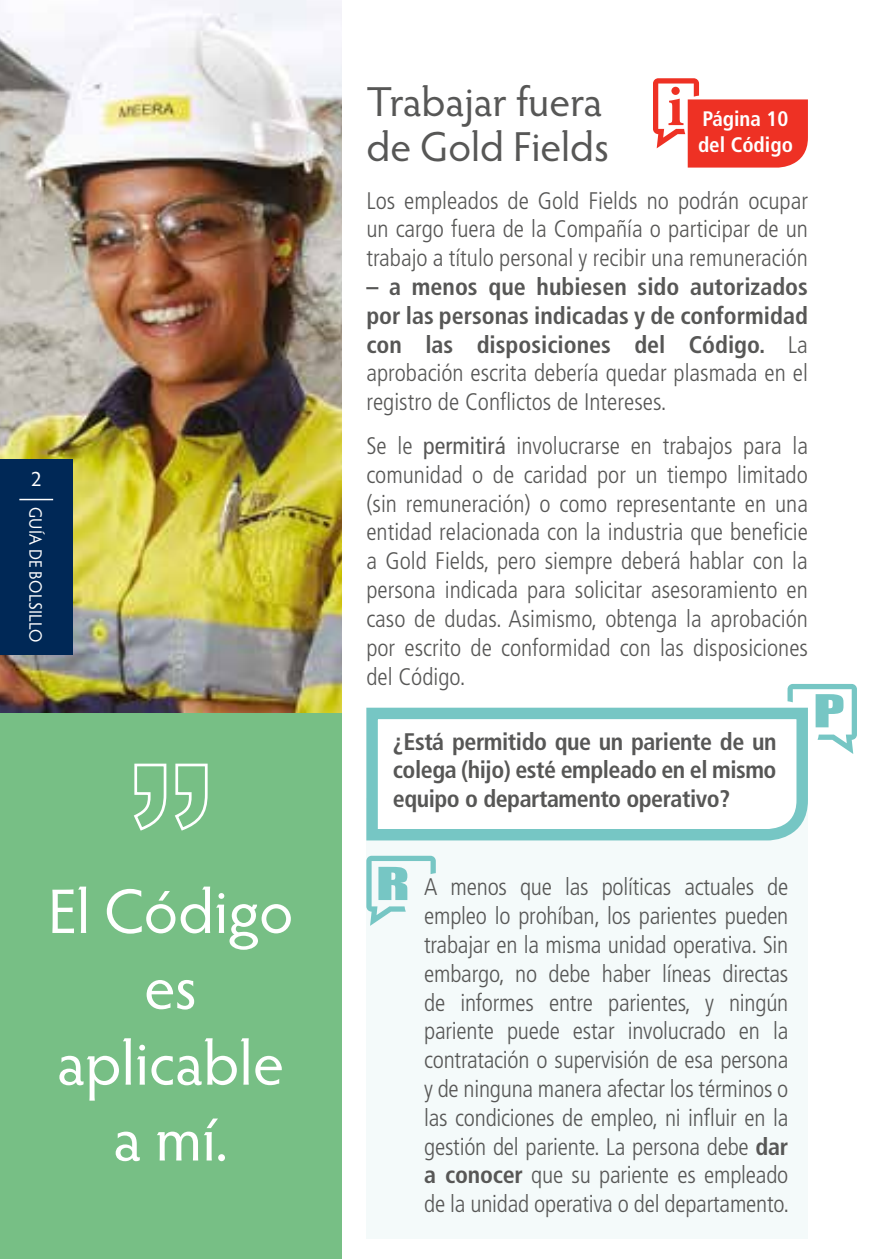
<style>
.page{position:relative;width:893px;height:1259px;background:#fff}
.page>*{position:absolute;margin:0;border:0;box-sizing:border-box;transform-origin:0 0}
.t1{font:63.3px/75.9px "Hypatia Sans Pro";color:#fff;text-align:center}
.t2{font:42px/45px "Hypatia Sans Pro";letter-spacing:-.005em;color:#575756}
.t3{font:300 condensed 24px/28.8px "Frutiger LT Std";color:#575756;text-align:justify}
.t4{font:700 condensed 24px/28.8px "Frutiger LT Std";letter-spacing:-.01em;color:#575756;text-align:justify}
.t5{font:700 condensed 21px/25.2px "Frutiger LT Std";color:#fff}
.t6{font:21px "Hypatia Sans Pro";color:#fff}
.t7{font:18px "Hypatia Sans Pro";letter-spacing:.01em;color:#fff;scale:.93 1}
.s1{font-weight:300}
.s2{font-weight:400}
.s3{font-weight:700}
</style>
<div class="page">
<div style="left:0;top:479px;width:341px;height:780px;background:#77bf85"></div>
<svg style="left:134px;top:763px;width:74px;height:68px"></svg>
<img style="left:0;top:0;width:341px;height:712px">
<div style="left:0;top:459px;width:73px;height:196px;background:#002856"></div>
<hr style="left:19px;top:499px;width:34px;height:1px;background:#fff">
<div style="left:366px;top:798px;width:442px;height:440px;background:#f4fafa"></div>
<svg style="left:366px;top:707px;width:442px;height:134px"></svg>
<svg style="left:653px;top:78px;width:155px;height:90px"></svg>
<svg style="left:787px;top:684px;width:70px;height:70px"></svg>
<svg style="left:366px;top:855px;width:70px;height:71px"></svg>
<p class="t6" style="left:31px;top:464px;width:12px">2</p>
<p class="t7" style="left:48px;top:507px;width:147px;rotate:90deg">GUÍA DE BOLSILLO</p>
<h1 class="t1" style="left:48px;top:871px;width:247px">El Código es aplicable a mí.</h1>
<h2 class="t2" style="left:366px;top:78px;width:244px">Trabajar fuera de Gold Fields</h2>
<p class="t3" style="left:366px;top:186px;width:443px">Los empleados de Gold Fields no podrán ocupar un cargo fuera de la Compañía o participar de un trabajo a título personal y recibir una remuneración</p>
<p class="t4" style="left:366px;top:272px;width:443px">– a menos que hubiesen sido autorizados por las personas indicadas y de conformidad con las disposiciones del Código. <span class="s1">La aprobación escrita debería quedar plasmada en el registro de Conflictos de Intereses.</span></p>
<p class="t3" style="left:366px;top:432px;width:443px">Se le <span class="s2">permitirá</span> involucrarse en trabajos para la comunidad o de caridad por un tiempo limitado (sin remuneración) o como representante en una entidad relacionada con la industria que beneficie a Gold Fields, pero siempre deberá hablar con la persona indicada para solicitar asesoramiento en caso de dudas. Asimismo, obtenga la aprobación por escrito de conformidad con las disposiciones del Código.</p>
<p class="t5" style="left:698px;top:106px;width:96px">Página 10 del Código</p>
<p class="t4" style="left:393px;top:727px;width:385px">¿Está permitido que un pariente de un colega (hijo) esté empleado en el mismo equipo o departamento operativo?</p>
<p class="t3" style="left:424px;top:873px;width:367px">A menos que las políticas actuales de empleo lo prohíban, los parientes pueden trabajar en la misma unidad operativa. Sin embargo, no debe haber líneas directas de informes entre parientes, y ningún pariente puede estar involucrado en la contratación o supervisión de esa persona y de ninguna manera afectar los términos o las condiciones de empleo, ni influir en la gestión del pariente. La persona debe <span class="s3">dar a conocer</span> que su pariente es empleado de la unidad operativa o del departamento.</p>
</div>
